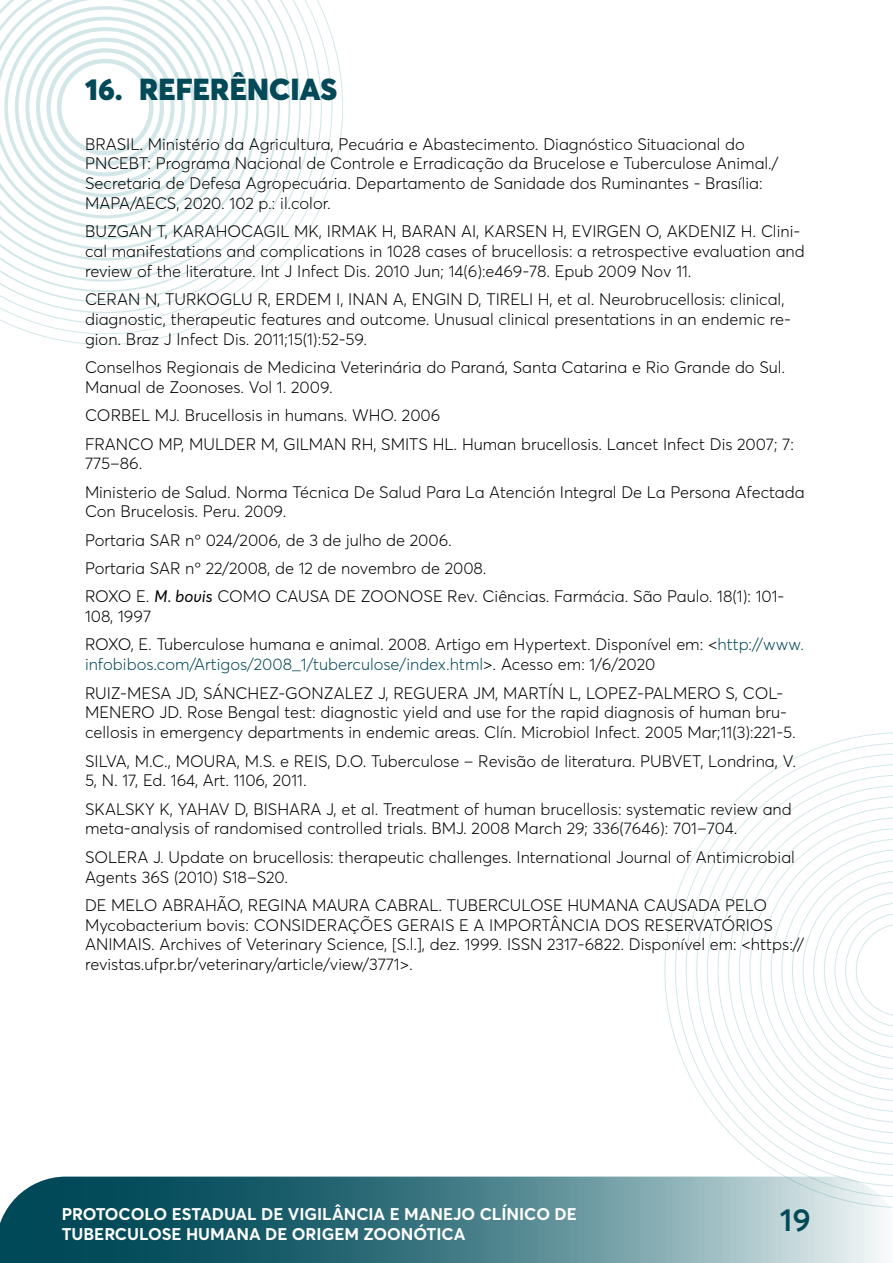
<style>
.page{position:relative;width:893px;height:1263px;background:#fff}
.page>*{position:absolute;margin:0;border:0;box-sizing:border-box;transform-origin:0 0}
.t1{font:600 31.5px "Averta";color:#034958}
.t2{font:900 30px "Averta";letter-spacing:.005em;color:#034958}
.t3{font:700 16.8px/20.1px "Averta";color:#fff}
.referências{font:300 16.5px/19.8px "Averta";color:#000}
.s1{font-weight:400;font-style:italic}
.s2{color:#034958}
</style>
<div class="page">
<svg style="left:675px;top:744px;width:218px;height:327px"></svg>
<svg style="left:687px;top:756px;width:206px;height:420px"></svg>
<svg style="left:699px;top:768px;width:194px;height:405px"></svg>
<svg style="left:710px;top:779px;width:183px;height:383px"></svg>
<svg style="left:722px;top:791px;width:171px;height:359px"></svg>
<svg style="left:734px;top:803px;width:159px;height:335px"></svg>
<svg style="left:745px;top:814px;width:148px;height:313px"></svg>
<svg style="left:757px;top:826px;width:136px;height:289px"></svg>
<svg style="left:8px;top:9px;width:324px;height:325px"></svg>
<svg style="left:0;top:0;width:322px;height:324px"></svg>
<svg style="left:0;top:0;width:311px;height:313px"></svg>
<svg style="left:0;top:0;width:301px;height:303px"></svg>
<svg style="left:0;top:0;width:290px;height:292px"></svg>
<svg style="left:0;top:0;width:280px;height:282px"></svg>
<svg style="left:0;top:0;width:269px;height:271px"></svg>
<svg style="left:0;top:0;width:259px;height:261px"></svg>
<svg style="left:0;top:0;width:248px;height:250px"></svg>
<svg style="left:0;top:0;width:238px;height:240px"></svg>
<svg style="left:0;top:0;width:227px;height:229px"></svg>
<svg style="left:0;top:0;width:217px;height:218px"></svg>
<div style="left:4px;top:6px;width:202px;height:202px;border:4px solid #1f8691;border-radius:50%"></div>
<div style="left:15px;top:17px;width:181px;height:180px;border:4px solid #1f8691;border-radius:50%"></div>
<div style="left:25px;top:27px;width:160px;height:160px;border:4px solid #1f8691;border-radius:50%"></div>
<div style="left:36px;top:38px;width:139px;height:138px;border:4px solid #1f8691;border-radius:50%"></div>
<div style="left:46px;top:48px;width:118px;height:118px;border:4px solid #1f8691;border-radius:50%"></div>
<div style="left:57px;top:59px;width:97px;height:96px;border:5px solid #1f8691;border-radius:50%"></div>
<svg style="left:0;top:1176px;width:893px;height:87px;background:#568992"></svg>
<p class="t2" style="left:85px;top:70px;width:254px">16. REFERÊNCIAS</p>
<p class="referências" style="left:85px;top:134px;width:695px">BRASIL. Ministério da Agricultura, Pecuária e Abastecimento. Diagnóstico Situacional do PNCEBT: Programa Nacional de Controle e Erradicação da Brucelose e Tuberculose Animal./ Secretaria de Defesa Agropecuária. Departamento de Sanidade dos Ruminantes - Brasília:<br>MAPA/AECS, 2020. 102 p.: il.color.</p>
<p class="referências" style="left:85px;top:221px;width:721px">BUZGAN T, KARAHOCAGIL MK, IRMAK H, BARAN AI, KARSEN H, EVIRGEN O, AKDENIZ H. Clini&shy;cal manifestations and complications in 1028 cases of brucellosis: a retrospective evaluation and review of the literature. Int J Infect Dis. 2010 Jun; 14(6):e469-78. Epub 2009 Nov 11.</p>
<p class="referências" style="left:85px;top:289px;width:708px">CERAN N, TURKOGLU R, ERDEM I, INAN A, ENGIN D, TIRELI H, et al. Neurobrucellosis: clinical, diagnostic, therapeutic features and outcome. Unusual clinical presentations in an endemic re&shy;gion. Braz J Infect Dis. 2011;15(1):52-59.</p>
<p class="referências" style="left:85px;top:357px;width:702px">Conselhos Regionais de Medicina Veterinária do Paraná, Santa Catarina e Rio Grande do Sul.<br>Manual de Zoonoses. Vol 1. 2009.</p>
<p class="referências" style="left:85px;top:405px;width:357px">CORBEL MJ. Brucellosis in humans. WHO. 2006</p>
<p class="referências" style="left:85px;top:434px;width:710px">FRANCO MP, MULDER M, GILMAN RH, SMITS HL. Human brucellosis. Lancet Infect Dis 2007; 7:<br>775–86.</p>
<p class="referências" style="left:85px;top:482px;width:721px">Ministerio de Salud. Norma Técnica De Salud Para La Atención Integral De La Persona Afectada<br>Con Brucelosis. Peru. 2009.</p>
<p class="referências" style="left:85px;top:530px;width:368px">Portaria SAR nº 024/2006, de 3 de julho de 2006.</p>
<p class="referências" style="left:85px;top:558px;width:403px">Portaria SAR nº 22/2008, de 12 de novembro de 2008.</p>
<p class="referências" style="left:85px;top:586px;width:701px">ROXO E. <span class="s1">M. bovis</span> COMO CAUSA DE ZOONOSE Rev. Ciências. Farmácia. São Paulo. 18(1): 101-<br>108, 1997</p>
<p class="referências" style="left:85px;top:635px;width:720px">ROXO, E. Tuberculose humana e animal. 2008. Artigo em Hypertext. Disponível em: &lt;<span class="s2">http://www. infobibos.com/Artigos/2008_1/tuberculose/index.html</span>&gt;. Acesso em: 1/6/2020</p>
<p class="referências" style="left:85px;top:683px;width:712px">RUIZ-MESA JD, SÁNCHEZ-GONZALEZ J, REGUERA JM, MARTÍN L, LOPEZ-PALMERO S, COL-<br>MENERO JD. Rose Bengal test: diagnostic yield and use for the rapid diagnosis of human bru&shy;cellosis in emergency departments in endemic areas. Clín. Microbiol Infect. 2005 Mar;11(3):221-5.</p>
<p class="referências" style="left:85px;top:751px;width:713px">SILVA, M.C., MOURA, M.S. e REIS, D.O. Tuberculose – Revisão de literatura. PUBVET, Londrina, V.<br>5, N. 17, Ed. 164, Art. 1106, 2011.</p>
<p class="referências" style="left:85px;top:799px;width:708px">SKALSKY K, YAHAV D, BISHARA J, et al. Treatment of human brucellosis: systematic review and meta-analysis of randomised controlled trials. BMJ. 2008 March 29; 336(7646): 701–704.</p>
<p class="referências" style="left:85px;top:847px;width:711px">SOLERA J. Update on brucellosis: therapeutic challenges. International Journal of Antimicrobial<br>Agents 36S (2010) S18–S20.</p>
<p class="referências" style="left:85px;top:895px;width:720px">DE MELO ABRAHÃO, REGINA MAURA CABRAL. TUBERCULOSE HUMANA CAUSADA PELO Mycobacterium bovis: CONSIDERAÇÕES GERAIS E A IMPORTÂNCIA DOS RESERVATÓRIOS ANIMAIS. Archives of Veterinary Science, [S.l.], dez. 1999. ISSN 2317-6822. Disponível em: &lt;https:// revistas.ufpr.br/veterinary/article/view/3771&gt;.</p>
<p class="t3" style="left:62px;top:1203px;width:517px">PROTOCOLO ESTADUAL DE VIGILÂNCIA E MANEJO CLÍNICO DE<br>TUBERCULOSE HUMANA DE ORIGEM ZOONÓTICA</p>
<h1 class="t1" style="left:780px;top:1200px;width:32px">19</h1>
</div>
